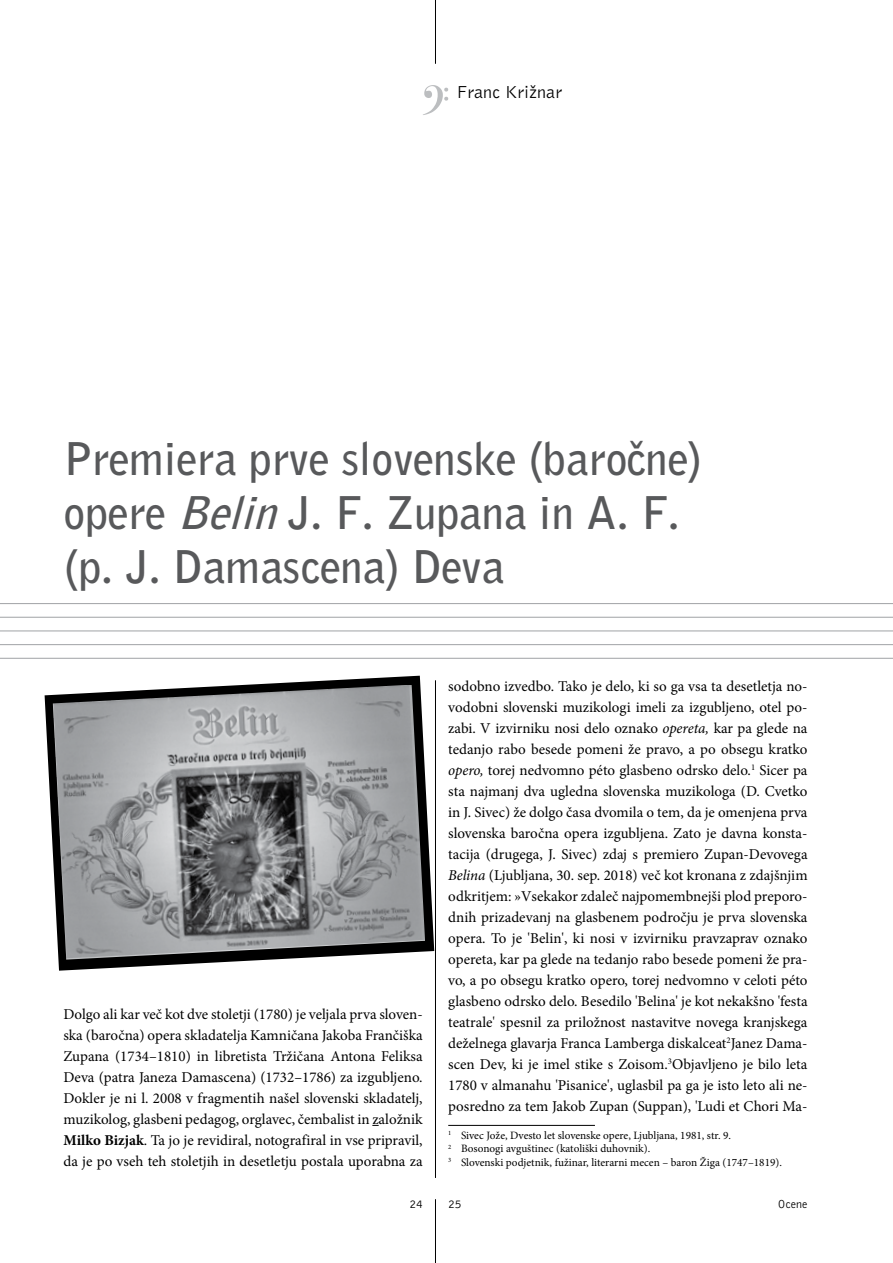
<style>
.page{position:relative;width:893px;height:1263px;background:#fff}
.page>*{position:absolute;margin:0;border:0;box-sizing:border-box;transform-origin:0 0}
.t1{font:700 45px/54px "Bell Gothic BT";color:#58595b}
.t2{font:18px "Bell Gothic BT";color:#000}
.t3{font:15px/21px "Minion Pro";color:#000;text-align:justify}
.t4{font:12px "Bell Gothic BT";color:#000}
.t5{font:11.25px/13.5px "Minion Pro";color:#000}
.s1{font-style:italic}
.s2{font-weight:700}
</style>
<div class="page">
<svg style="left:423px;top:85px;width:25px;height:30px"></svg>
<hr style="left:435px;top:0;width:1px;height:64px;background:#000">
<hr style="left:435px;top:680px;width:1px;height:498px;background:#000">
<hr style="left:435px;top:1199px;width:1px;height:64px;background:#000">
<hr style="left:0;top:603px;width:893px;height:1px;background:#a7a9ac">
<hr style="left:0;top:617px;width:893px;height:1px;background:#a7a9ac">
<hr style="left:0;top:630px;width:893px;height:1px;background:#a7a9ac">
<hr style="left:0;top:644px;width:893px;height:1px;background:#a7a9ac">
<hr style="left:0;top:658px;width:893px;height:1px;background:#a7a9ac">
<hr style="left:448px;top:1125px;width:147px;height:1px;background:#000">
<svg style="left:45px;top:676px;width:389px;height:295px"></svg>
<img style="left:53px;top:685px;width:372px;height:275px">
<p class="t2" style="left:457px;top:81px;width:107px">Franc Križnar</p>
<h1 class="t1" style="left:63px;top:430px;width:641px">Premiera prve slovenske (baroËne) opere <span class="s1">Belin</span>J. F. Zupana in A. F. (p. J. Damascena) Deva</h1>
<p class="t3" style="left:63px;top:1004px;width:361px">Dolgo ali kar več kot dve stoletji (1780) je veljala prva sloven&shy;ska (baročna) opera skladatelja Kamničana Jakoba Frančiška Zupana (1734–1810) in libretista Tržičana Antona Feliksa Deva (patra Janeza Damascena) (1732–1786) za izgubljeno.<br>Dokler je ni l. 2008 v fragmentih našel slovenski skladatelj, muzikolog, glasbeni pedagog, orglavec, čembalist in založnik <span class="s2">Milko Bizjak</span>. Ta jo je revidiral, notografiral in vse pripravil, da je po vseh teh stoletjih in desetletju postala uporabna za</p>
<p class="t3" style="left:448px;top:676px;width:361px">sodobno izvedbo. Tako je delo, ki so ga vsa ta desetletja no&shy;vodobni slovenski muzikologi imeli za izgubljeno, otel po&shy;zabi. V izvirniku nosi delo oznako <span class="s1">opereta,</span> kar pa glede na tedanjo rabo besede pomeni že pravo, a po obsegu kratko <span class="s1">opero,</span> torej nedvomno péto glasbeno odrsko delo.<sup>1</sup> Sicer pa sta najmanj dva ugledna slovenska muzikologa (D. Cvetko in J. Sivec) že dolgo časa dvomila o tem, da je omenjena prva slovenska baročna opera izgubljena. Zato je davna konsta&shy;tacija (drugega, J. Sivec) zdaj s premiero Zupan-Devovega <span class="s1">Belina</span> (Ljubljana, 30. sep. 2018) več kot kronana z zdajšnjim odkritjem: »Vsekakor zdaleč najpomembnejši plod preporo&shy;dnih prizadevanj na glasbenem področju je prva slovenska opera. To je 'Belin', ki nosi v izvirniku pravzaprav oznako opereta, kar pa glede na tedanjo rabo besede pomeni že pra&shy;vo, a po obsegu kratko opero, torej nedvomno v celoti péto glasbeno odrsko delo. Besedilo 'Belina' je kot nekakšno 'festa teatrale' spesnil za priložnost nastavitve novega kranjskega deželnega glavarja Franca Lamberga diskalceat<sup>2</sup>Janez Dama&shy;scen Dev, ki je imel stike s Zoisom.<sup>3</sup>Objavljeno je bilo leta 1780 v almanahu 'Pisanice', uglasbil pa ga je isto leto ali ne&shy;posredno za tem Jakob Zupan (Suppan), 'Ludi et Chori Ma-</p>
<p class="t5" style="left:448px;top:1128px;width:335px"><sup>1</sup> Sivec Jože, Dvesto let slovenske opere, Ljubljana, 1981, str. 9.<br><sup>2</sup> Bosonogi avguštinec (katoliški duhovnik).<br><sup>3</sup> Slovenski podjetnik, fužinar, literarni mecen – baron Žiga (1747–1819).</p>
<p class="t4" style="left:409px;top:1196px;width:15px">24</p>
<p class="t4" style="left:448px;top:1196px;width:15px">25</p>
<p class="t4" style="left:778px;top:1196px;width:31px">Ocene</p>
</div>
